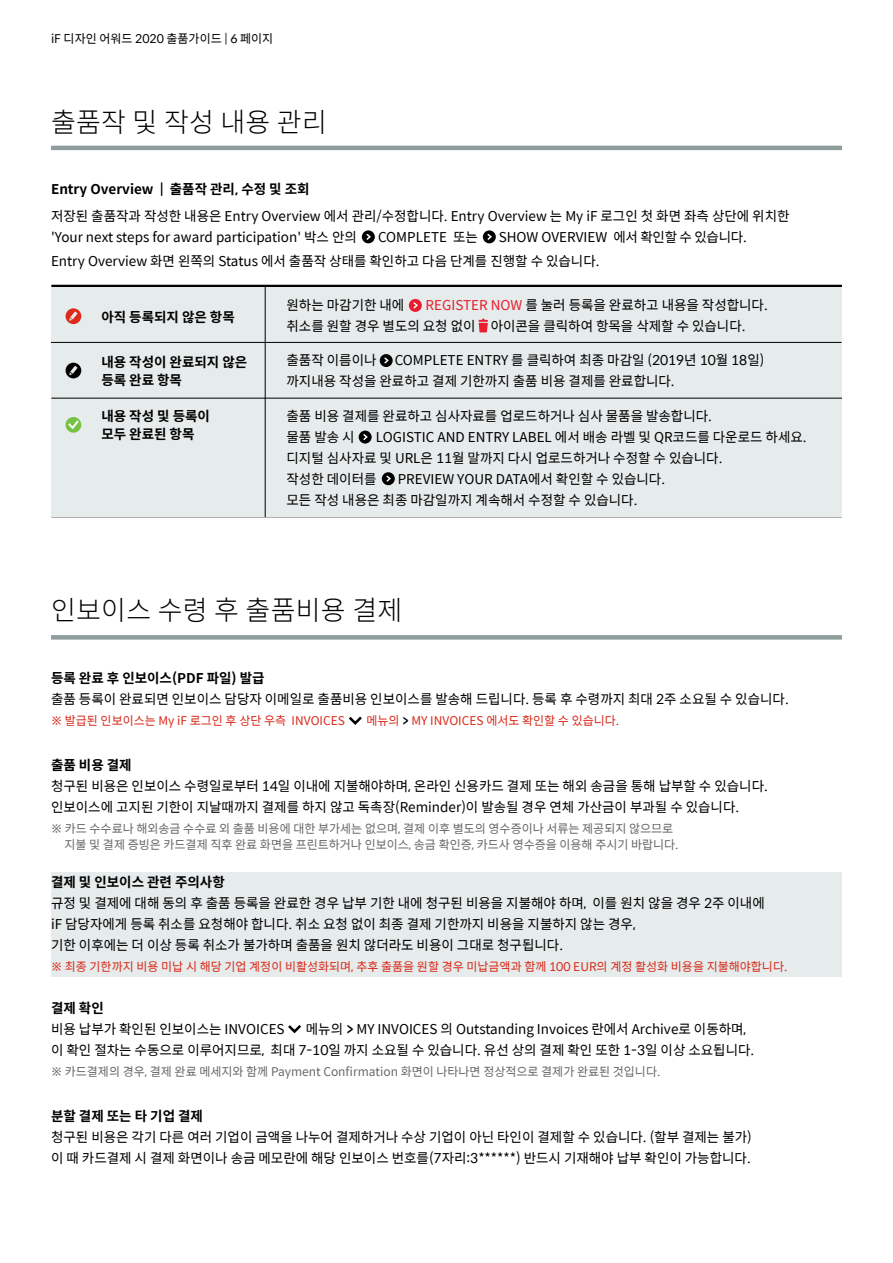
<style>
.page{position:relative;width:893px;height:1263px;background:#fff}
.page>*{position:absolute;margin:0;border:0;box-sizing:border-box;transform-origin:0 0}
.t1{font:300 27px "Spoqa Han Sans";letter-spacing:.01em;color:#000}
.t2{font:13.5px/21px "Spoqa Han Sans";color:#000}
.t3{font:700 13.5px/18px "Spoqa Han Sans";color:#000}
.t4{font:12px/16.5px "Spoqa Han Sans";color:#686867}
.t5{font:12px "Spoqa Han Sans";color:#d92a1b}
.t6{font:12px "Spoqa Han Sans";color:#000}
.s1{color:#e81e2e}
.s2{font-weight:700;color:#000}
.s3{font-weight:700}
</style>
<div class="page">
<div style="left:51px;top:872px;width:791px;height:104px;background:#e6ebeb"></div>
<hr style="left:51px;top:146px;width:791px;height:4px;background:#8f9d9d">
<svg style="left:483px;top:230px;width:13px;height:13px"></svg>
<svg style="left:486px;top:232px;width:7px;height:9px"></svg>
<svg style="left:362px;top:230px;width:13px;height:13px"></svg>
<svg style="left:365px;top:232px;width:7px;height:9px"></svg>
<hr style="left:51px;top:516px;width:791px;height:1px;background:#000">
<div style="left:51px;top:287px;width:791px;height:229px;background:#e6ebeb"></div>
<svg style="left:66px;top:363px;width:15px;height:15px"></svg>
<svg style="left:66px;top:417px;width:15px;height:16px"></svg>
<svg style="left:66px;top:418px;width:15px;height:13px"></svg>
<svg style="left:66px;top:308px;width:15px;height:16px"></svg>
<svg style="left:479px;top:319px;width:9px;height:13px"></svg>
<svg style="left:380px;top:354px;width:13px;height:13px"></svg>
<svg style="left:383px;top:356px;width:7px;height:9px"></svg>
<svg style="left:359px;top:431px;width:13px;height:13px"></svg>
<svg style="left:362px;top:433px;width:7px;height:8px"></svg>
<svg style="left:382px;top:472px;width:13px;height:13px"></svg>
<svg style="left:385px;top:474px;width:7px;height:9px"></svg>
<div style="left:409px;top:299px;width:13px;height:13px;background:#e81e2e;border-radius:50%"></div>
<svg style="left:413px;top:302px;width:5px;height:7px"></svg>
<hr style="left:51px;top:342px;width:791px;height:1px;background:#000">
<hr style="left:51px;top:398px;width:791px;height:1px;background:#000">
<hr style="left:51px;top:285px;width:791px;height:2px;background:#000">
<hr style="left:265px;top:286px;width:1px;height:231px;background:#000">
<div style="left:51px;top:635px;width:791px;height:5px;background:#8f9d9d"></div>
<svg style="left:349px;top:716px;width:13px;height:9px"></svg>
<svg style="left:288px;top:1025px;width:13px;height:9px"></svg>
<p class="t6" style="left:51px;top:31px;width:224px">iF 디자인 어워드 2020 출품가이드 | 6 페이지</p>
<h1 class="t1" style="left:51px;top:107px;width:277px">출품작 및 작성 내용 관리</h1>
<p class="t3" style="left:51px;top:180px;width:260px">Entry Overview | 출품작 관리, 수정 및 조회</p>
<p class="t2" style="left:51px;top:206px;width:740px">저장된 출품작과 작성한 내용은 Entry Overview 에서 관리/수정합니다. Entry Overview 는 My iF 로그인 첫 화면 좌측 상단에 위치한 'Your next steps for award participation' 박스 안의</p>
<p class="t2" style="left:51px;top:225px;width:697px;line-height:24px;text-indent:448px">SHOW OVERVIEW 에서 확인할 수 있습니다.<br>Entry Overview 화면 왼쪽의 Status 에서 출품작 상태를 확인하고 다음 단계를 진행할 수 있습니다.</p>
<p class="t2" style="left:378px;top:227px;width:101px">COMPLETE 또는</p>
<p class="t3" style="left:101px;top:308px;width:135px">아직 등록되지 않은 항목</p>
<p class="t3" style="left:101px;top:353px;width:147px">내용 작성이 완료되지 않은 등록 완료 항목</p>
<p class="t3" style="left:101px;top:407px;width:110px">내용 작성 및 등록이 모두 완료된 항목</p>
<p class="t2" style="left:287px;top:294px;width:483px;text-indent:139px"><span class="s1">REGISTER NOW</span> 를 눌러 등록을 완료하고 내용을 작성합니다. 취소를 원할 경우 별도의 요청 없이 아이콘을 클릭하여 항목을 삭제할 수 있습니다.</p>
<p class="t2" style="left:287px;top:350px;width:91px">출품작 이름이나</p>
<p class="t2" style="left:287px;top:294px;width:119px">원하는 마감기한 내에</p>
<p class="t2" style="left:287px;top:350px;width:479px;text-indent:108px">COMPLETE ENTRY 를 클릭하여 최종 마감일 (2019년 10월 18일) 까지내용 작성을 완료하고 결제 기한까지 출품 비용 결제를 완료합니다.</p>
<p class="t2" style="left:287px;top:406px;width:427px">출품 비용 결제를 완료하고 심사자료를 업로드하거나 심사 물품을 발송합니다. 물품 발송 시</p>
<p class="t2" style="left:287px;top:427px;width:522px;text-indent:89px">LOGISTIC AND ENTRY LABEL 에서 배송 라벨 및 QR코드를 다운로드 하세요. 디지털 심사자료 및 URL은 11월 말까지 다시 업로드하거나 수정할 수 있습니다.<br>작성한 데이터를</p>
<p class="t2" style="left:287px;top:469px;width:380px;text-indent:111px">PREVIEW YOUR DATA에서 확인할 수 있습니다. 모든 작성 내용은 최종 마감일까지 계속해서 수정할 수 있습니다.</p>
<h1 class="t1" style="left:51px;top:595px;width:353px">인보이스 수령 후 출품비용 결제</h1>
<p class="t3" style="left:51px;top:669px;width:215px">등록 완료 후 인보이스(PDF 파일) 발급</p>
<p class="t2" style="left:51px;top:689px;width:739px">출품 등록이 완료되면 인보이스 담당자 이메일로 출품비용 인보이스를 발송해 드립니다. 등록 후 수령까지 최대 2주 소요될 수 있습니다.</p>
<p class="t5" style="left:51px;top:714px;width:295px">※ 발급된 인보이스는 My iF 로그인 후 상단 우측 INVOICES</p>
<p class="t5" style="left:366px;top:714px;width:254px">메뉴의 <span class="s2">&gt;</span> MY INVOICES 에서도 확인할 수 있습니다.</p>
<p class="t3" style="left:51px;top:756px;width:82px">출품 비용 결제</p>
<p class="t2" style="left:51px;top:776px;width:718px">청구된 비용은 인보이스 수령일로부터 14일 이내에 지불해야하며, 온라인 신용카드 결제 또는 해외 송금을 통해 납부할 수 있습니다. 인보이스에 고지된 기한이 지날때까지 결제를 하지 않고 독촉장(Reminder)이 발송될 경우 연체 가산금이 부과될 수 있습니다.</p>
<p class="t4" style="left:64px;top:820px;width:616px;text-indent:-13px">※ 카드 수수료나 해외송금 수수료 외 출품 비용에 대한 부가세는 없으며, 결제 이후 별도의 영수증이나 서류는 제공되지 않으므로 지불 및 결제 증빙은 카드결제 직후 완료 화면을 프린트하거나 인보이스, 송금 확인증, 카드사 영수증을 이용해 주시기 바랍니다.</p>
<p class="t3" style="left:51px;top:873px;width:175px">결제 및 인보이스 관련 주의사항</p>
<p class="t2" style="left:51px;top:893px;width:715px">규정 및 결제에 대해 동의 후 출품 등록을 완료한 경우 납부 기한 내에 청구된 비용을 지불해야 하며, 이를 원치 않을 경우 2주 이내에 iF 담당자에게 등록 취소를 요청해야 합니다. 취소 요청 없이 최종 결제 기한까지 비용을 지불하지 않는 경우,<br>기한 이후에는 더 이상 등록 취소가 불가하며 출품을 원치 않더라도 비용이 그대로 청구됩니다.</p>
<p class="t5" style="left:51px;top:960px;width:738px">※ 최종 기한까지 비용 미납 시 해당 기업 계정이 비활성화되며, 추후 출품을 원할 경우 미납금액과 함께 100 EUR의 계정 활성화 비용을 지불해야합니다.</p>
<p class="t3" style="left:51px;top:999px;width:54px">결제 확인</p>
<p class="t2" style="left:51px;top:1019px;width:235px">비용 납부가 확인된 인보이스는 INVOICES</p>
<p class="t2" style="left:51px;top:1019px;width:705px;text-indent:255px">메뉴의 <span class="s3">&gt;</span> MY INVOICES 의 Outstanding Invoices 란에서 Archive로 이동하며, 이 확인 절차는 수동으로 이루어지므로, 최대 7-10일 까지 소요될 수 있습니다. 유선 상의 결제 확인 또한 1-3일 이상 소요됩니다.</p>
<p class="t4" style="left:51px;top:1063px;width:611px">※ 카드결제의 경우, 결제 완료 메세지와 함께 Payment Confirmation 화면이 나타나면 정상적으로 결제가 완료된 것입니다.</p>
<p class="t3" style="left:51px;top:1107px;width:153px">분할 결제 또는 타 기업 결제</p>
<p class="t2" style="left:51px;top:1127px;width:702px">청구된 비용은 각기 다른 여러 기업이 금액을 나누어 결제하거나 수상 기업이 아닌 타인이 결제할 수 있습니다. (할부 결제는 불가) 이 때 카드결제 시 결제 화면이나 송금 메모란에 해당 인보이스 번호를(7자리:3******) 반드시 기재해야 납부 확인이 가능합니다.</p>
</div>
